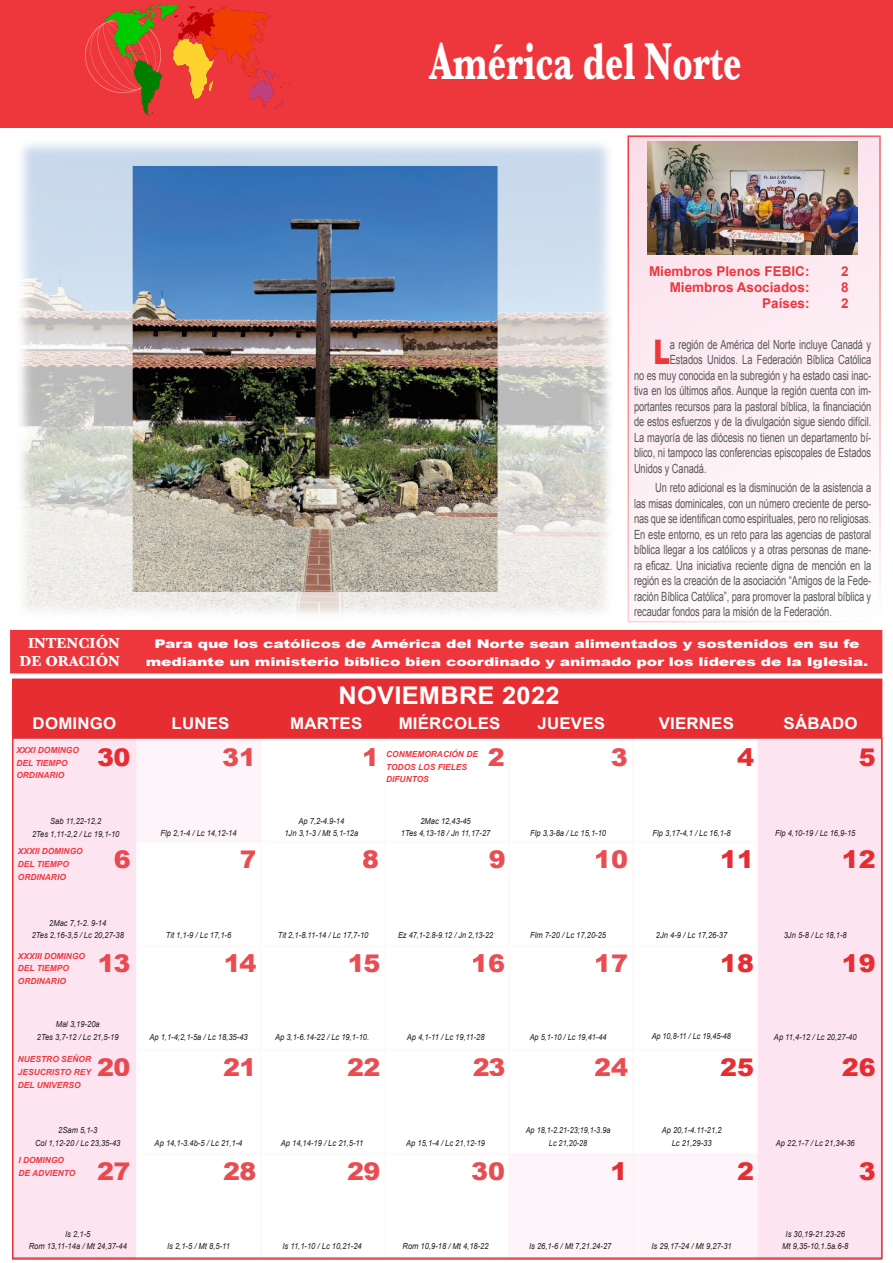
<style>
.page{position:relative;width:893px;height:1263px;background:#fff}
.page>*{position:absolute;margin:0;border:0;box-sizing:border-box;transform-origin:0 0}
.t1{font:700 54px "Baskerville";color:#fff;scale:.67 1}
.t2{font:900 33.9px "Arial";color:#ee363d;scale:.73 1}
.t3{font:700 24.45px "Arial";letter-spacing:.01em;color:#fff;scale:1.04 1}
.t4{font:900 24.3px "Arial";letter-spacing:-.025em;color:#e62d32;scale:1.04 1}
.t5{font:700 16.2px "Arial";letter-spacing:.01em;color:#fff;scale:1.04 1}
.t6{font:700 15px/18px "Baskerville";color:#fff;text-align:center}
.t7{font:700 13.5px "Arial";color:#ee3640}
.t8{font:12.6px/15.5px "Arial";letter-spacing:-.01em;color:#57585a;text-align:justify;scale:.73 1}
.t9{font:900 12px/18px "Arial";letter-spacing:-.01em;color:#fff;text-align:center;scale:1.3 1}
.t10{font:italic 8.4px/12.6px "Arial";color:#231f20;text-align:center;scale:.9 1}
.t11{font:italic 700 8.4px/12.6px "Arial";color:#ee3841}
.t12{font:italic 8.4px/12.6px "Arial";color:#231f20;text-align:center;scale:.86 1}
.t13{font:italic 8.4px "Arial";color:#231f20;scale:.88 1}
.t14{font:italic 700 8.4px/12.6px "Arial";color:#ee383f;text-align:justify}
</style>
<div class="page">
<div style="left:0;top:0;width:893px;height:128px;background:#ee363d"></div>
<div style="left:627px;top:135px;width:254px;height:487px;background:#fdf0f5"></div>
<svg style="left:15px;top:740px;width:865px;height:516px"></svg>
<div style="left:13px;top:841px;width:869px;height:2px;border:1px solid #fce5f1"></div>
<div style="left:13px;top:945px;width:869px;height:2px;border:1px solid #fce5f1"></div>
<div style="left:13px;top:1049px;width:869px;height:2px;border:1px solid #fce5f1"></div>
<div style="left:13px;top:1153px;width:869px;height:2px;border:1px solid #fce5f1"></div>
<div style="left:136px;top:738px;width:2px;height:521px;border:1px solid #fce5f1"></div>
<div style="left:632px;top:738px;width:2px;height:521px;border:1px solid #fce5f1"></div>
<div style="left:756px;top:738px;width:2px;height:521px;border:1px solid #fce5f1"></div>
<div style="left:13px;top:679px;width:869px;height:59px;background:#e62d32"></div>
<img style="left:86px;top:23px;width:18px;height:65px">
<img style="left:104px;top:5px;width:189px;height:110px">
<img style="left:648px;top:141px;width:209px;height:113px">
<div style="left:10px;top:630px;width:872px;height:43px;background:#ee363d"></div>
<img style="left:20px;top:143px;width:590px;height:471px">
<h1 class="t1" style="left:430px;top:24px;width:467px">América del Norte</h1>
<p class="t7" style="left:649px;top:262px;width:162px">Miembros Plenos FEBIC:</p>
<p class="t7" style="left:841px;top:262px;width:9px">2</p>
<p class="t7" style="left:670px;top:278px;width:141px">Miembros Asociados:</p>
<p class="t7" style="left:841px;top:278px;width:9px">8</p>
<p class="t7" style="left:762px;top:294px;width:49px">Países:</p>
<p class="t7" style="left:841px;top:294px;width:9px">2</p>
<h2 class="t2" style="left:653px;top:327px;width:24px">L</h2>
<p class="t8" style="left:670px;top:337px;width:277px">a región de América del Norte incluye Canadá y</p>
<p class="t8" style="left:670px;top:352px;width:277px">Estados Unidos. La Federación Bíblica Católica</p>
<p class="t8" style="left:634px;top:368px;width:327px">no es muy conocida en la subregión y ha estado casi inac-</p>
<p class="t8" style="left:634px;top:383px;width:327px">tiva en los últimos años. Aunque la región cuenta con im-</p>
<p class="t8" style="left:634px;top:399px;width:326px">portantes recursos para la pastoral bíblica, la financiación</p>
<p class="t8" style="left:634px;top:414px;width:326px">de estos esfuerzos y de la divulgación sigue siendo difícil.</p>
<p class="t8" style="left:634px;top:430px;width:327px">La mayoría de las diócesis no tienen un departamento bí-</p>
<p class="t8" style="left:634px;top:445px;width:326px">blico, ni tampoco las conferencias episcopales de Estados</p>
<p class="t8" style="left:634px;top:460px;width:101px">Unidos y Canadá.</p>
<p class="t8" style="left:634px;top:480px;width:327px;text-indent:21px">Un reto adicional es la disminución de la asistencia a las misas dominicales, con un número creciente de perso&shy;nas que se identifican como espirituales, pero no religiosas.<br>En este entorno, es un reto para las agencias de pastoral bíblica llegar a los católicos y a otras personas de mane&shy;ra eficaz. Una iniciativa reciente digna de mención en la región es la creación de la asociación “Amigos de la Fede&shy;ración Bíblica Católica”, para promover la pastoral bíblica y recaudar fondos para la misión de la Federación.</p>
<p class="t6" style="left:20px;top:634px;width:102px">INTENCIÓN<br>DE ORACIÓN</p>
<p class="t9" style="left:146px;top:634px;width:557px">Para que los católicos de América del Norte sean alimentados y sostenidos en su fe mediante un ministerio bíblico bien coordinado y animado por los líderes de la Iglesia.</p>
<h3 class="t3" style="left:339px;top:679px;width:214px">NOVIEMBRE 2022</h3>
<p class="t5" style="left:33px;top:712px;width:82px">DOMINGO</p>
<p class="t5" style="left:172px;top:712px;width:57px">LUNES</p>
<p class="t5" style="left:290px;top:712px;width:71px">MARTES</p>
<p class="t5" style="left:399px;top:712px;width:99px">MIÉRCOLES</p>
<p class="t5" style="left:537px;top:712px;width:66px">JUEVES</p>
<p class="t5" style="left:659px;top:712px;width:74px">VIERNES</p>
<p class="t5" style="left:784px;top:712px;width:73px">SÁBADO</p>
<p class="t11" style="left:16px;top:744px;width:64px">XXXI DOMINGO<br>DEL TIEMPO<br>ORDINARIO</p>
<h3 class="t4" style="left:97px;top:740px;width:34px">30</h3>
<h3 class="t4" style="left:222px;top:740px;width:34px">31</h3>
<h3 class="t4" style="left:363px;top:740px;width:18px">1</h3>
<p class="t11" style="left:386px;top:748px;width:93px">CONMEMORACIÓN DE<br>TODOS LOS FIELES<br>DIFUNTOS</p>
<h3 class="t4" style="left:488px;top:740px;width:18px">2</h3>
<h3 class="t4" style="left:611px;top:740px;width:18px">3</h3>
<h3 class="t4" style="left:737px;top:740px;width:18px">4</h3>
<h3 class="t4" style="left:859px;top:740px;width:18px">5</h3>
<p class="t10" style="left:32px;top:815px;width:99px">Sab 11,22-12,2<br>2Tes 1,11-2,2 / Lc 19,1-10</p>
<p class="t10" style="left:284px;top:814px;width:84px">Ap 7,2-4.9-14<br>1Jn 3,1-3 / Mt 5,1-12a</p>
<p class="t10" style="left:420px;top:814px;width:58px">2Mac 12,43-45</p>
<p class="t10" style="left:161px;top:827px;width:86px">Flp 2,1-4 / Lc 14,12-14</p>
<p class="t10" style="left:401px;top:827px;width:101px">1Tes 4,13-18 / Jn 11,17-27</p>
<p class="t10" style="left:530px;top:827px;width:86px">Flp 3,3-8a / Lc 15,1-10</p>
<p class="t10" style="left:653px;top:827px;width:88px">Flp 3,17-4,1 / Lc 16,1-8</p>
<p class="t10" style="left:775px;top:827px;width:91px">Flp 4,10-19 / Lc 16,9-15</p>
<p class="t11" style="left:18px;top:845px;width:66px">XXXII DOMINGO<br>DEL TIEMPO<br>ORDINARIO</p>
<h3 class="t4" style="left:113px;top:842px;width:18px">6</h3>
<h3 class="t4" style="left:239px;top:842px;width:18px">7</h3>
<h3 class="t4" style="left:363px;top:842px;width:18px">8</h3>
<h3 class="t4" style="left:488px;top:842px;width:18px">9</h3>
<h3 class="t4" style="left:595px;top:842px;width:34px">10</h3>
<h3 class="t4" style="left:720px;top:842px;width:34px">11</h3>
<h3 class="t4" style="left:842px;top:842px;width:34px">12</h3>
<p class="t10" style="left:32px;top:917px;width:104px">2Mac 7,1-2. 9-14<br>2Tes 2,16-3,5 / Lc 20,27-38</p>
<p class="t10" style="left:166px;top:929px;width:74px">Tit 1,1-9 / Lc 17,1-6</p>
<p class="t10" style="left:278px;top:929px;width:102px">Tit 2,1-8.11-14 / Lc 17,7-10</p>
<p class="t13" style="left:398px;top:930px;width:110px">Ez 47,1-2.8-9.12 / Jn 2,13-22</p>
<p class="t10" style="left:530px;top:929px;width:86px">Flm 7-20 / Lc 17,20-25</p>
<p class="t10" style="left:656px;top:929px;width:81px">2Jn 4-9 / Lc 17,26-37</p>
<p class="t10" style="left:784px;top:929px;width:72px">3Jn 5-8 / Lc 18,1-8</p>
<p class="t11" style="left:18px;top:950px;width:69px">XXXIII DOMINGO<br>DEL TIEMPO<br>ORDINARIO</p>
<h3 class="t4" style="left:97px;top:946px;width:34px">13</h3>
<h3 class="t4" style="left:223px;top:946px;width:34px">14</h3>
<h3 class="t4" style="left:347px;top:946px;width:34px">15</h3>
<h3 class="t4" style="left:472px;top:946px;width:34px">16</h3>
<h3 class="t4" style="left:595px;top:946px;width:34px">17</h3>
<h3 class="t4" style="left:720px;top:946px;width:34px">18</h3>
<h3 class="t4" style="left:842px;top:946px;width:34px">19</h3>
<p class="t10" style="left:37px;top:1018px;width:92px">Mal 3,19-20a<br>2Tes 3,7-12 / Lc 21,5-19</p>
<p class="t10" style="left:149px;top:1030px;width:111px">Ap 1,1-4;2,1-5a / Lc 18,35-43</p>
<p class="t10" style="left:275px;top:1030px;width:106px">Ap 3,1-6.14-22 / Lc 19,1-10.</p>
<p class="t10" style="left:407px;top:1030px;width:88px">Ap 4,1-11 / Lc 19,11-28</p>
<p class="t13" style="left:530px;top:1031px;width:89px">Ap 5,1-10 / Lc 19,41-44</p>
<p class="t12" style="left:652px;top:1030px;width:94px">Ap 10,8-11 / Lc 19,45-48</p>
<p class="t10" style="left:774px;top:1030px;width:93px">Ap 11,4-12 / Lc 20,27-40</p>
<p class="t14" style="left:18px;top:1053px;width:75px">NUESTRO SEÑOR JESUCRISTO REY DEL UNIVERSO</p>
<h3 class="t4" style="left:97px;top:1049px;width:34px">20</h3>
<h3 class="t4" style="left:223px;top:1049px;width:34px">21</h3>
<h3 class="t4" style="left:347px;top:1049px;width:34px">22</h3>
<h3 class="t4" style="left:473px;top:1049px;width:33px">23</h3>
<h3 class="t4" style="left:595px;top:1049px;width:34px">24</h3>
<h3 class="t4" style="left:720px;top:1049px;width:34px">25</h3>
<h3 class="t4" style="left:842px;top:1049px;width:34px">26</h3>
<p class="t10" style="left:35px;top:1124px;width:96px">2Sam 5,1-3<br>Col 1,12-20 / Lc 23,35-43</p>
<p class="t10" style="left:155px;top:1137px;width:99px">Ap 14,1-3.4b-5 / Lc 21,1-4</p>
<p class="t10" style="left:281px;top:1137px;width:93px">Ap 14,14-19 / Lc 21,5-11</p>
<p class="t10" style="left:406px;top:1137px;width:89px">Ap 15,1-4 / Lc 21,12-19</p>
<p class="t12" style="left:526px;top:1124px;width:100px">Ap 18,1-2.21-23;19,1-3.9a<br>Lc 21,20-28</p>
<p class="t10" style="left:662px;top:1124px;width:68px">Ap 20,1-4.11-21,2<br>Lc 21,29-33</p>
<p class="t10" style="left:776px;top:1137px;width:89px">Ap 22,1-7 / Lc 21,34-36</p>
<p class="t11" style="left:18px;top:1154px;width:58px">I DOMINGO<br>DE ADVIENTO</p>
<h3 class="t4" style="left:97px;top:1154px;width:34px">27</h3>
<h3 class="t4" style="left:223px;top:1154px;width:34px">28</h3>
<h3 class="t4" style="left:347px;top:1154px;width:34px">29</h3>
<h3 class="t4" style="left:472px;top:1154px;width:34px">30</h3>
<h3 class="t4" style="left:611px;top:1154px;width:18px">1</h3>
<h3 class="t4" style="left:737px;top:1154px;width:18px">2</h3>
<h3 class="t4" style="left:859px;top:1154px;width:18px">3</h3>
<p class="t10" style="left:29px;top:1227px;width:111px">Is 2,1-5<br>Rom 13,11-14a / Mt 24,37-44</p>
<p class="t10" style="left:167px;top:1240px;width:71px">Is 2,1-5 / Mt 8,5-11</p>
<p class="t10" style="left:282px;top:1240px;width:90px">Is 11,1-10 / Lc 10,21-24</p>
<p class="t10" style="left:403px;top:1240px;width:97px">Rom 10,9-18 / Mt 4,18-22</p>
<p class="t10" style="left:529px;top:1240px;width:93px">Is 26,1-6 / Mt 7,21.24-27</p>
<p class="t10" style="left:651px;top:1240px;width:91px">Is 29,17-24 / Mt 9,27-31</p>
<p class="t10" style="left:782px;top:1227px;width:75px">Is 30,19-21.23-26<br>Mt 9,35-10,1.5a.6-8</p>
</div>
